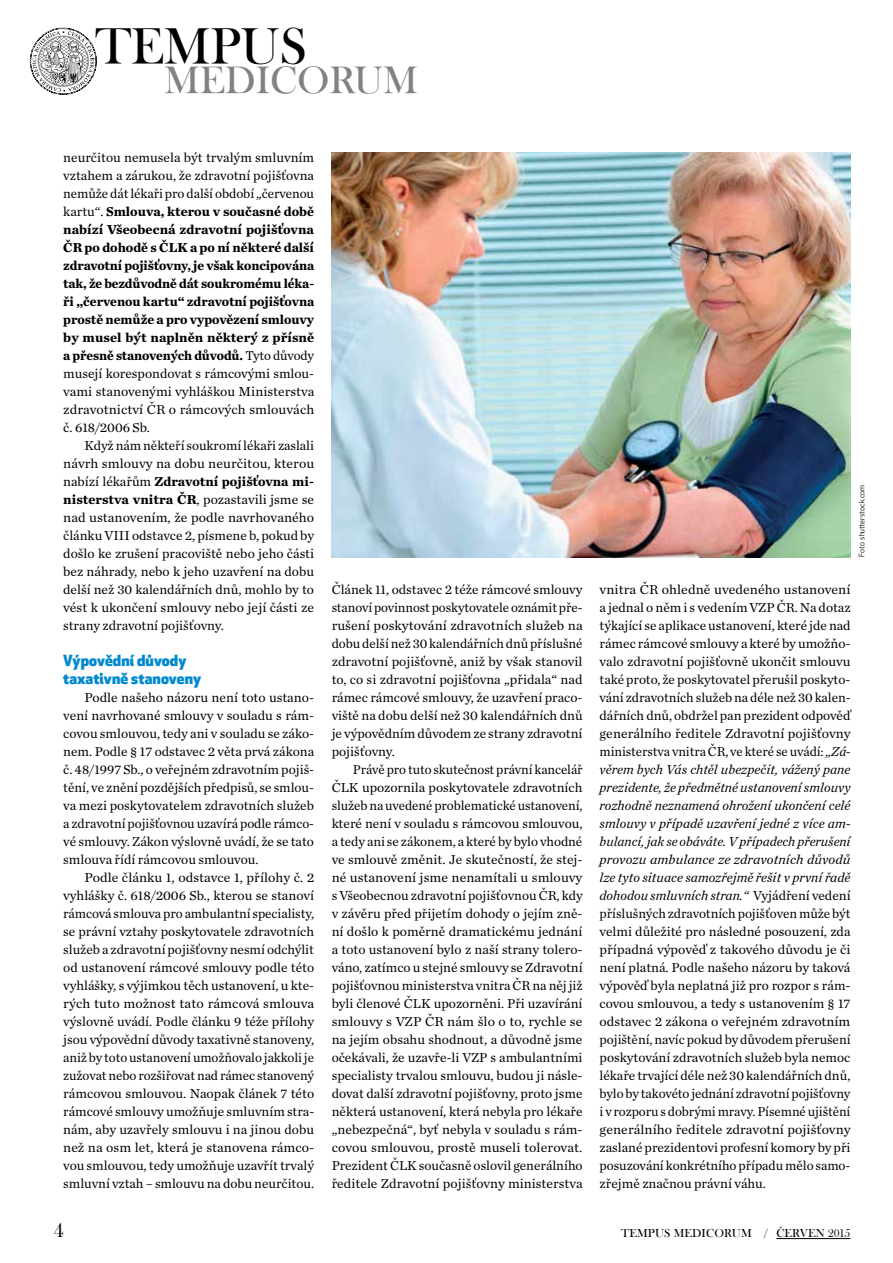
<style>
.page{position:relative;width:893px;height:1263px;background:#fff}
.page>*{position:absolute;margin:0;border:0;box-sizing:border-box;transform-origin:0 0}
.t1{font:44.55px "Baskerville Old Face DCDOT";color:#000}
.t2{font:33.45px "Baskerville Old Face DCDOT";color:#808285}
.t3{font:21px "Baskerville Old Face DOT";color:#000}
.t4{font:800 15px/18px "Apex New";letter-spacing:.01em;color:#0089cf}
.t5{font:13.5px/18px "Chronicle Text G1";color:#000;text-align:justify}
.t6{font:700 13.5px/18px "Chronicle Text G1";letter-spacing:-.005em;color:#000;text-align:justify}
.t7{font:12px "Baskerville Old Face DOT";letter-spacing:.015em;color:#000}
.t8{font:7.5px "Apex New";color:#000}
.s1{font-size:33.6px}
.s2{font-weight:400}
.s3{font-weight:700}
.s4{font-style:italic}
</style>
<div class="page">
<hr style="left:776px;top:1238px;width:74px;height:1px;background:#000">
<svg style="left:30px;top:28px;width:67px;height:67px"></svg>
<img style="left:332px;top:152px;width:518px;height:405px">
<h1 class="t1" style="left:95px;top:17px;width:213px">TEMPUS</h1>
<h2 class="t2" style="left:164px;top:58px;width:255px">MEDICOR<span class="s1">UM</span></h2>
<p class="t6" style="left:63px;top:148px;width:253px"><span class="s2">neurčitou nemusela být trvalým smluvním vztahem a zárukou, že zdravotní pojišťovna nemůže dát lékaři pro další období „červenou kartu“.</span> Smlouva, kterou v současné době nabízí Všeobecná zdravotní pojišťovna ČR po dohodě s ČLK a po ní některé další zdravotní pojišťovny, je však koncipována tak, že bezdůvodně dát soukromému léka&shy;ři „červenou kartu“ zdravotní pojišťovna prostě nemůže a pro vypovězení smlouvy by musel být naplněn některý z přísně a přesně stanovených důvodů. <span class="s2">Tyto důvody musejí korespondovat s rámcovými smlou&shy;vami stanovenými vyhláškou Ministerstva zdravotnictví ČR o rámcových smlouvách č. 618/2006 Sb.</span></p>
<p class="t5" style="left:63px;top:436px;width:252px;text-indent:21px">Když nám někteří soukromí lékaři zaslali návrh smlouvy na dobu neurčitou, kterou nabízí lékařům <span class="s3">Zdravotní pojišťovna mi&shy;nisterstva vnitra ČR</span>, pozastavili jsme se nad ustanovením, že podle navrhovaného článku VIII odstavce 2, písmene b, pokud by došlo ke zrušení pracoviště nebo jeho části bez náhrady, nebo k jeho uzavření na dobu delší než 30 kalendářních dnů, mohlo by to vést k ukončení smlouvy nebo její části ze strany zdravotní pojišťovny.</p>
<p class="t4" style="left:63px;top:651px;width:140px">Výpovědní důvody taxativně stanoveny</p>
<p class="t5" style="left:63px;top:688px;width:252px;text-indent:21px">Podle našeho názoru není toto ustano&shy;vení navrhované smlouvy v souladu s rám&shy;covou smlouvou, tedy ani v souladu se záko&shy;nem. Podle § 17 odstavec 2 věta prvá zákona č. 48/1997 Sb., o veřejném zdravotním pojiš&shy;tění, ve znění pozdějších předpisů, se smlou&shy;va mezi poskytovatelem zdravotních služeb a zdravotní pojišťovnou uzavírá podle rámco&shy;vé smlouvy. Zákon výslovně uvádí, že se tato smlouva řídí rámcovou smlouvou.</p>
<p class="t5" style="left:63px;top:868px;width:253px;text-indent:21px">Podle článku 1, odstavce 1, přílohy č. 2 vyhlášky č. 618/2006 Sb., kterou se stanoví rámcová smlouva pro ambulantní specialisty, se právní vztahy poskytovatele zdravotních služeb a zdravotní pojišťovny nesmí odchýlit od ustanovení rámcové smlouvy podle této vyhlášky, s výjimkou těch ustanovení, u kte&shy;rých tuto možnost tato rámcová smlouva výslovně uvádí. Podle článku 9 téže přílohy jsou výpovědní důvody taxativně stanoveny, aniž by toto ustanovení umožňovalo jakkoli je zužovat nebo rozšiřovat nad rámec stanovený rámcovou smlouvou. Naopak článek 7 této rámcové smlouvy umožňuje smluvním stra&shy;nám, aby uzavřely smlouvu i na jinou dobu než na osm let, která je stanovena rámco&shy;vou smlouvou, tedy umožňuje uzavřít trvalý smluvní vztah – smlouvu na dobu neurčitou.</p>
<p class="t5" style="left:332px;top:580px;width:252px">Článek 11, odstavec 2 téže rámcové smlouvy stanoví povinnost poskytovatele oznámit pře&shy;rušení poskytování zdravotních služeb na dobu delší než 30 kalendářních dnů příslušné zdravotní pojišťovně, aniž by však stanovil to, co si zdravotní pojišťovna „přidala“ nad rámec rámcové smlouvy, že uzavření praco&shy;viště na dobu delší než 30 kalendářních dnů je výpovědním důvodem ze strany zdravotní pojišťovny.</p>
<p class="t5" style="left:332px;top:760px;width:253px;text-indent:21px">Právě pro tuto skutečnost právní kancelář ČLK upozornila poskytovatele zdravotních služeb na uvedené problematické ustanovení, které není v souladu s rámcovou smlouvou, a tedy ani se zákonem, a které by bylo vhodné ve smlouvě změnit. Je skutečností, že stej&shy;né ustanovení jsme nenamítali u smlouvy s Všeobecnou zdravotní pojišťovnou ČR, kdy v závěru před přijetím dohody o jejím zně&shy;ní došlo k poměrně dramatickému jednání a toto ustanovení bylo z naší strany tolero&shy;váno, zatímco u stejné smlouvy se Zdravotní pojišťovnou ministerstva vnitra ČR na něj již byli členové ČLK upozorněni. Při uzavírání smlouvy s VZP ČR nám šlo o to, rychle se na jejím obsahu shodnout, a důvodně jsme očekávali, že uzavře-li VZP s ambulantními specialisty trvalou smlouvu, budou ji násle&shy;dovat další zdravotní pojišťovny, proto jsme některá ustanovení, která nebyla pro lékaře „nebezpečná“, byť nebyla v souladu s rám&shy;covou smlouvou, prostě museli tolerovat.<br>Prezident ČLK současně oslovil generálního ředitele Zdravotní pojišťovny ministerstva</p>
<p class="t8" style="left:857px;top:557px;width:74px;rotate:-90deg">Foto shutterstock.com</p>
<p class="t5" style="left:600px;top:580px;width:253px">vnitra ČR ohledně uvedeného ustanovení a jednal o něm i s vedením VZP ČR. Na dotaz týkající se aplikace ustanovení, které jde nad rámec rámcové smlouvy a které by umožňo&shy;valo zdravotní pojišťovně ukončit smlouvu také proto, že poskytovatel přerušil poskyto&shy;vání zdravotních služeb na déle než 30 kalen&shy;dářních dnů, obdržel pan prezident odpověď generálního ředitele Zdravotní pojišťovny ministerstva vnitra ČR, ve které se uvádí: <span class="s4">„Zá&shy;věrem bych Vás chtěl ubezpečit, vážený pane prezidente, že předmětné ustanovení smlouvy rozhodně neznamená ohrožení ukončení celé smlouvy v případě uzavření jedné z více am&shy;bulancí, jak se obáváte. V případech přerušení provozu ambulance ze zdravotních důvodů lze tyto situace samozřejmě řešit v první řadě dohodou smluvních stran.“</span> Vyjádření vedení příslušných zdravotních pojišťoven může být velmi důležité pro následné posouzení, zda případná výpověď z takového důvodu je či není platná. Podle našeho názoru by taková výpověď byla neplatná již pro rozpor s rám&shy;covou smlouvou, a tedy s ustanovením § 17 odstavec 2 zákona o veřejném zdravotním pojištění, navíc pokud by důvodem přerušení poskytování zdravotních služeb byla nemoc lékaře trvající déle než 30 kalendářních dnů, bylo by takovéto jednání zdravotní pojišťovny i v rozporu s dobrými mravy. Písemné ujištění generálního ředitele zdravotní pojišťovny zaslané prezidentovi profesní komory by při posuzování konkrétního případu mělo samo&shy;zřejmě značnou právní váhu.</p>
<h3 class="t3" style="left:53px;top:1219px;width:12px">4</h3>
<p class="t7" style="left:621px;top:1227px;width:231px">TEMPUS MEDICORUM / ČERVEN 2015</p>
</div>
